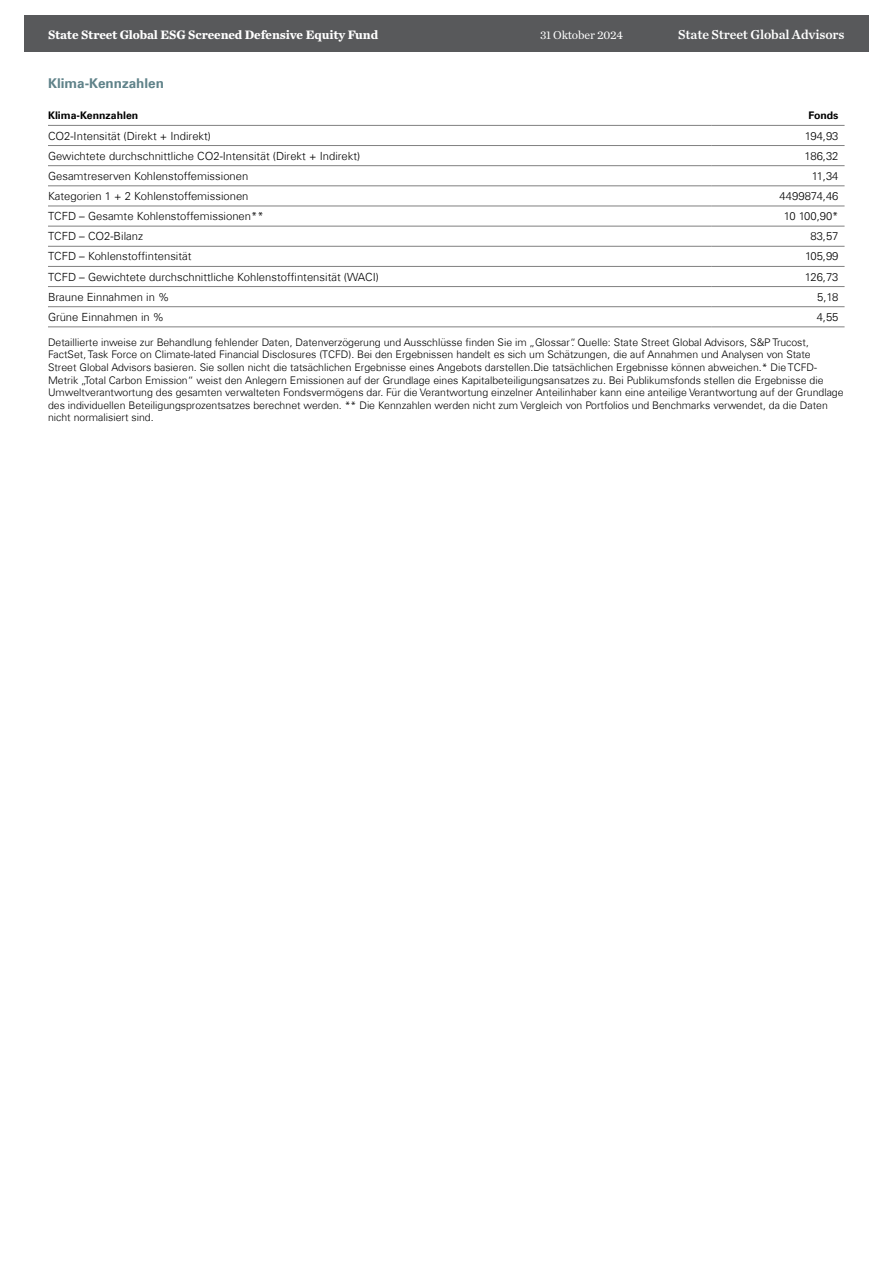
<style>
.page{position:relative;width:893px;height:1263px;background:#fff}
.page>*{position:absolute;margin:0;border:0;box-sizing:border-box;transform-origin:0 0}
.Factsheet_SSGA_Title_Back{font:13.5px "Chronicle Text G1 Semi";letter-spacing:-.01em;color:#fff}
.ESG_Caption2{font:700 13.5px "Univers Com 65";color:#5f8289}
.Factsheet_Title_Back{font:700 12.75px "Chronicle Text G1";letter-spacing:-.01em;color:#fff}
.t1{font:12px "Chronicle Text G1";letter-spacing:-.01em;color:#fff}
.ESG_TD_Left{font:300 11.25px "Univers Com 45";color:#000}
.ESG_TD_Right{font:300 11.25px "Univers Com 45";color:#000}
.ESG_Text_7pt{font:300 10.5px/12.6px "Univers Com 45";color:#000}
.ESG_TH_Left{font:700 10.5px "Univers Com 65";color:#000}
.ESG_TH_Right{font:700 10.5px "Univers Com 65";color:#000}
</style>
<div class="page">
<div style="left:24px;top:15px;width:844px;height:36px;background:#58595b"></div>
<hr style="left:48px;top:125px;width:664px;height:1px;background:#808080">
<hr style="left:48px;top:326px;width:664px;height:1px;background:#808080">
<hr style="left:712px;top:125px;width:132px;height:1px;background:#808080">
<hr style="left:48px;top:145px;width:664px;height:1px;background:#808080">
<hr style="left:712px;top:145px;width:132px;height:1px;background:#808080">
<hr style="left:48px;top:165px;width:664px;height:1px;background:#808080">
<hr style="left:712px;top:165px;width:132px;height:1px;background:#808080">
<hr style="left:48px;top:185px;width:664px;height:1px;background:#808080">
<hr style="left:712px;top:185px;width:132px;height:1px;background:#808080">
<hr style="left:48px;top:206px;width:664px;height:1px;background:#808080">
<hr style="left:712px;top:206px;width:132px;height:1px;background:#808080">
<hr style="left:48px;top:226px;width:664px;height:1px;background:#808080">
<hr style="left:712px;top:226px;width:132px;height:1px;background:#808080">
<hr style="left:48px;top:246px;width:664px;height:1px;background:#808080">
<hr style="left:712px;top:246px;width:132px;height:1px;background:#808080">
<hr style="left:48px;top:266px;width:664px;height:1px;background:#808080">
<hr style="left:712px;top:266px;width:132px;height:1px;background:#808080">
<hr style="left:48px;top:286px;width:664px;height:1px;background:#808080">
<hr style="left:712px;top:286px;width:132px;height:1px;background:#808080">
<hr style="left:48px;top:306px;width:664px;height:1px;background:#808080">
<hr style="left:712px;top:306px;width:132px;height:1px;background:#808080">
<hr style="left:712px;top:326px;width:132px;height:1px;background:#808080">
<p class="Factsheet_Title_Back" style="left:48px;top:24px;width:332px">State Street Global ESG Screened Defensive Equity Fund</p>
<p class="t1" style="left:540px;top:26px;width:85px">31 Oktober 2024</p>
<p class="Factsheet_SSGA_Title_Back" style="left:678px;top:24px;width:168px">State Street Global Advisors</p>
<p class="ESG_Caption2" style="left:48px;top:75px;width:118px">Klima-Kennzahlen</p>
<p class="ESG_TH_Left" style="left:48px;top:109px;width:92px">Klima-Kennzahlen</p>
<p class="ESG_TH_Right" style="left:808px;top:109px;width:32px">Fonds</p>
<p class="ESG_TD_Left" style="left:48px;top:129px;width:165px">CO2-Intensität (Direkt + Indirekt)</p>
<p class="ESG_TD_Right" style="left:805px;top:129px;width:35px">194,93</p>
<p class="ESG_TD_Left" style="left:48px;top:149px;width:314px">Gewichtete durchschnittliche CO2-Intensität (Direkt + Indirekt)</p>
<p class="ESG_TD_Right" style="left:804px;top:149px;width:36px">186,32</p>
<p class="ESG_TD_Left" style="left:48px;top:169px;width:202px">Gesamtreserven Kohlenstoffemissionen</p>
<p class="ESG_TD_Right" style="left:812px;top:169px;width:28px">11,34</p>
<p class="ESG_TD_Left" style="left:48px;top:189px;width:202px">Kategorien 1 + 2 Kohlenstoffemissionen</p>
<p class="ESG_TD_Right" style="left:780px;top:189px;width:60px">4499874,46</p>
<p class="ESG_TD_Left" style="left:48px;top:209px;width:217px">TCFD – Gesamte Kohlenstoffemissionen**</p>
<p class="ESG_TD_Right" style="left:784px;top:209px;width:56px">10 100,90*</p>
<p class="ESG_TD_Left" style="left:48px;top:229px;width:97px">TCFD – CO2-Bilanz</p>
<p class="ESG_TD_Right" style="left:810px;top:229px;width:30px">83,57</p>
<p class="ESG_TD_Left" style="left:48px;top:250px;width:145px">TCFD – Kohlenstoffintensität</p>
<p class="ESG_TD_Right" style="left:805px;top:250px;width:35px">105,99</p>
<p class="ESG_TD_Left" style="left:48px;top:270px;width:333px">TCFD – Gewichtete durchschnittliche Kohlenstoffintensität (WACI)</p>
<p class="ESG_TD_Right" style="left:805px;top:270px;width:35px">126,73</p>
<p class="ESG_TD_Left" style="left:48px;top:290px;width:123px">Braune Einnahmen in %</p>
<p class="ESG_TD_Right" style="left:817px;top:290px;width:23px">5,18</p>
<p class="ESG_TD_Left" style="left:48px;top:310px;width:118px">Grüne Einnahmen in %</p>
<p class="ESG_TD_Right" style="left:817px;top:310px;width:23px">4,55</p>
<p class="ESG_Text_7pt" style="left:48px;top:336px;width:797px">Detaillierte inweise zur Behandlung fehlender Daten, Datenverzögerung und Ausschlüsse finden Sie im „Glossar“. Quelle: State Street Global Advisors, S&amp;P Trucost, FactSet, Task Force on Climate-lated Financial Disclosures (TCFD). Bei den Ergebnissen handelt es sich um Schätzungen, die auf Annahmen und Analysen von State<br>Street Global Advisors basieren. Sie sollen nicht die tatsächlichen Ergebnisse eines Angebots darstellen.Die tatsächlichen Ergebnisse können abweichen.* Die TCFD-Metrik „Total Carbon Emission“ weist den Anlegern Emissionen auf der Grundlage eines Kapitalbeteiligungsansatzes zu. Bei Publikumsfonds stellen die Ergebnisse die Umweltverantwortung des gesamten verwalteten Fondsvermögens dar. Für die Verantwortung einzelner Anteilinhaber kann eine anteilige Verantwortung auf der Grundlage des individuellen Beteiligungsprozentsatzes berechnet werden. ** Die Kennzahlen werden nicht zum Vergleich von Portfolios und Benchmarks verwendet, da die Daten nicht normalisiert sind.</p>
</div>
